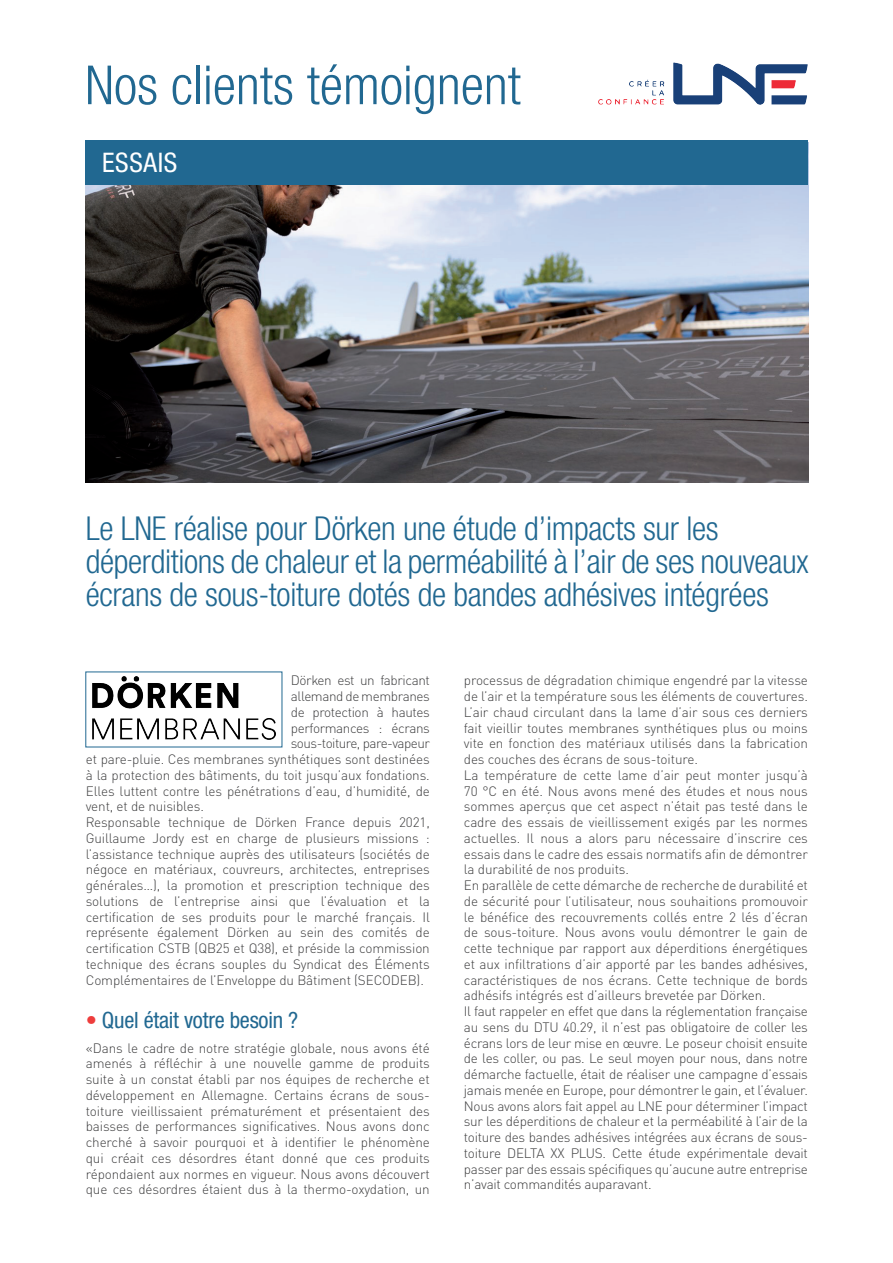
<style>
.page{position:relative;width:893px;height:1263px;background:#fff}
.page>*{position:absolute;margin:0;border:0;box-sizing:border-box;transform-origin:0 0}
.t1{font:300 condensed 54px "Helvetica Neue";color:#216891}
.t2{font:300 condensed 33px/33px "Helvetica Neue";letter-spacing:-.01em;color:#216891}
.t3{font:condensed 27px "Helvetica Neue";letter-spacing:.025em;color:#fff}
.t4{font:condensed 22.5px "Helvetica Neue";letter-spacing:-.01em;color:#216891}
.t5{font:300 13.5px/15.8px "DINOT";letter-spacing:-.01em;color:#3e3e3f;text-align:justify}
.t6{font:300 13.5px "DINOT";letter-spacing:-.03em;color:#3e3e3f}
.t7{font:300 13.5px "DINOT";letter-spacing:-.04em;color:#3e3e3f}
.s1{color:#ee3d3c}
</style>
<div class="page">
<img style="left:85px;top:142px;width:724px;height:340px">
<div style="left:85px;top:140px;width:723px;height:45px;background:#216891"></div>
<img style="left:93px;top:677px;width:182px;height:63px">
<img style="left:598px;top:62px;width:210px;height:43px">
<p class="t1" style="left:85px;top:54px;width:437px">Nos clients témoignent</p>
<p class="t3" style="left:102px;top:147px;width:77px">ESSAIS</p>
<p class="t2" style="left:86px;top:512px;width:634px">Le LNE réalise pour Dörken une étude d’impacts sur les</p>
<p class="t2" style="left:86px;top:545px;width:724px">déperditions de chaleur et la perméabilité à l’air de ses nouveaux écrans de sous-toiture dotés de bandes adhésives intégrées</p>
<p class="t6" style="left:291px;top:672px;width:140px">Dörken est un fabricant</p>
<p class="t6" style="left:291px;top:688px;width:140px">allemand de membranes</p>
<p class="t6" style="left:291px;top:704px;width:140px">de protection à hautes</p>
<p class="t6" style="left:291px;top:719px;width:140px">performances : écrans</p>
<p class="t7" style="left:291px;top:735px;width:140px">sous-toiture, pare-vapeur</p>
<p class="t5" style="left:86px;top:751px;width:346px">et pare-pluie. Ces membranes synthétiques sont destinées</p>
<p class="t5" style="left:86px;top:767px;width:346px">à la protection des bâtiments, du toit jusqu’aux fondations.</p>
<p class="t5" style="left:86px;top:783px;width:346px">Elles luttent contre les pénétrations d’eau, d’humidité, de</p>
<p class="t5" style="left:86px;top:798px;width:120px">vent, et de nuisibles.</p>
<p class="t5" style="left:86px;top:814px;width:346px">Responsable technique de Dörken France depuis 2021, Guillaume Jordy est en charge de plusieurs missions : l’assistance technique auprès des utilisateurs (sociétés de négoce en matériaux, couvreurs, architectes, entreprises générales…), la promotion et prescription technique des solutions de l’entreprise ainsi que l’évaluation et la certification de ses produits pour le marché français. Il représente également Dörken au sein des comités de certification CSTB (QB25 et Q38), et préside la commission technique des écrans souples du Syndicat des Éléments Complémentaires de l’Enveloppe du Bâtiment (SECODEB).</p>
<p class="t4" style="left:86px;top:1007px;width:214px"><span class="s1">•</span> Quel était votre besoin ?</p>
<p class="t5" style="left:86px;top:1040px;width:346px">«Dans le cadre de notre stratégie globale, nous avons été amenés à réfléchir à une nouvelle gamme de produits suite à un constat établi par nos équipes de recherche et développement en Allemagne. Certains écrans de sous&shy;toiture vieillissaient prématurément et présentaient des baisses de performances significatives. Nous avons donc cherché à savoir pourquoi et à identifier le phénomène qui créait ces désordres étant donné que ces produits répondaient aux normes en vigueur. Nous avons découvert que ces désordres étaient dus à la thermo-oxydation, un</p>
<p class="t5" style="left:464px;top:672px;width:346px">processus de dégradation chimique engendré par la vitesse de l’air et la température sous les éléments de couvertures.<br>L’air chaud circulant dans la lame d’air sous ces derniers fait vieillir toutes membranes synthétiques plus ou moins vite en fonction des matériaux utilisés dans la fabrication des couches des écrans de sous-toiture.</p>
<p class="t5" style="left:464px;top:767px;width:346px">La température de cette lame d’air peut monter jusqu’à 70 °C en été. Nous avons mené des études et nous nous sommes aperçus que cet aspect n’était pas testé dans le cadre des essais de vieillissement exigés par les normes actuelles. Il nous a alors paru nécessaire d’inscrire ces essais dans le cadre des essais normatifs afin de démontrer la durabilité de nos produits.</p>
<p class="t5" style="left:464px;top:877px;width:346px">En parallèle de cette démarche de recherche de durabilité et de sécurité pour l’utilisateur, nous souhaitions promouvoir le bénéfice des recouvrements collés entre 2 lés d’écran de sous-toiture. Nous avons voulu démontrer le gain de cette technique par rapport aux déperditions énergétiques et aux infiltrations d’air apporté par les bandes adhésives, caractéristiques de nos écrans. Cette technique de bords adhésifs intégrés est d’ailleurs brevetée par Dörken.</p>
<p class="t5" style="left:464px;top:1003px;width:346px">Il faut rappeler en effet que dans la réglementation française au sens du DTU 40.29, il n’est pas obligatoire de coller les écrans lors de leur mise en œuvre. Le poseur choisit ensuite de les coller, ou pas. Le seul moyen pour nous, dans notre démarche factuelle, était de réaliser une campagne d’essais jamais menée en Europe, pour démontrer le gain, et l’évaluer.</p>
<p class="t5" style="left:464px;top:1098px;width:346px">Nous avons alors fait appel au LNE pour déterminer l’impact sur les déperditions de chaleur et la perméabilité à l’air de la toiture des bandes adhésives intégrées aux écrans de sous&shy;toiture DELTA XX PLUS. Cette étude expérimentale devait passer par des essais spécifiques qu’aucune autre entreprise n’avait commandités auparavant.</p>
</div>
